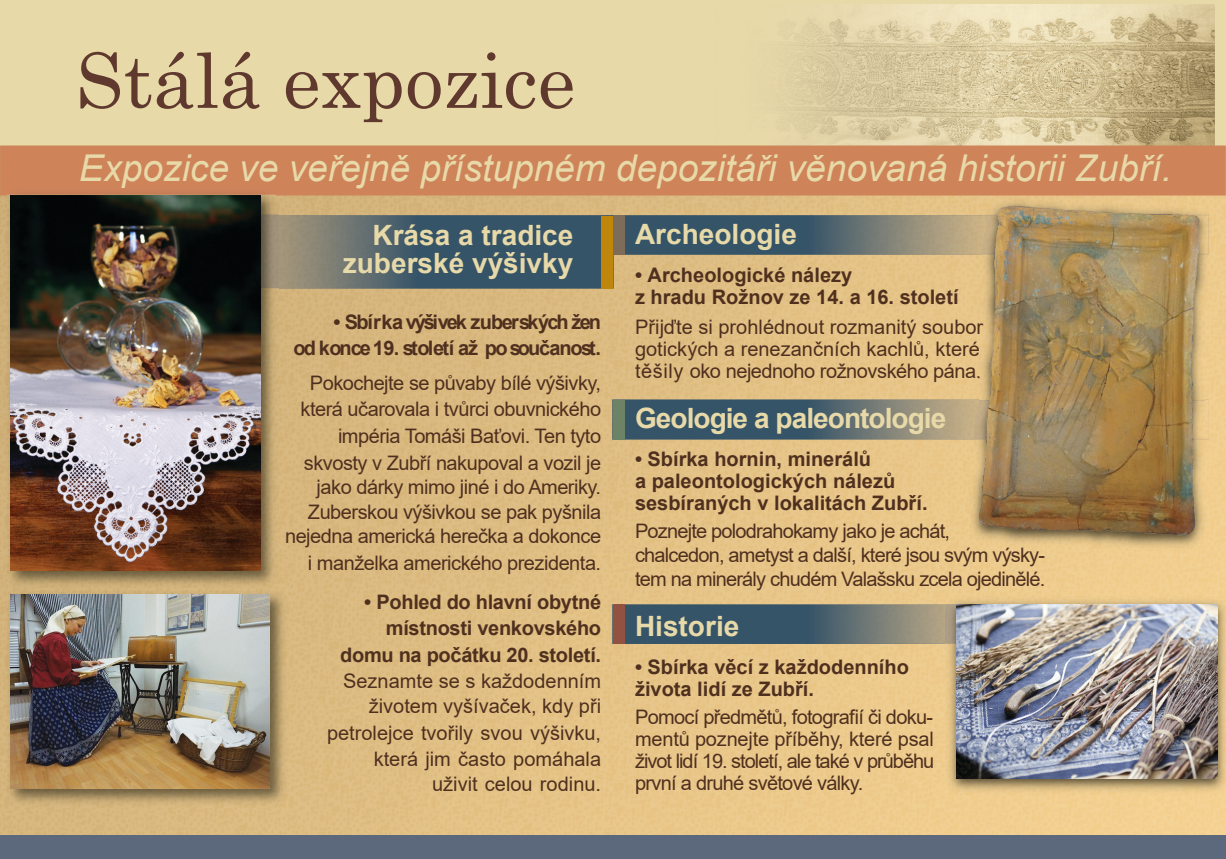
<style>
.page{position:relative;width:1226px;height:859px;background:#fff}
.page>*{position:absolute;margin:0;border:0;box-sizing:border-box;transform-origin:0 0}
.t1{font:76px "Century Schoolbook";color:#5f382e}
.t2{font:italic 37px "Arial";color:#e8d9a8}
.t3{font:700 28px/28px "Arial";color:#e8d9a8;text-align:right}
.t4{font:700 28px "Arial";letter-spacing:-.035em;color:#e8d9a8}
.t5{font:20px/26.6px "Arial";letter-spacing:-.025em;color:#4f301f;text-align:right}
.t6{font:700 20px/22px "Arial";color:#4f301f}
.t7{font:20px/22px "Arial";color:#4f301f;text-align:right}
.t8{font:700 20px/26.6px "Arial";letter-spacing:-.07em;color:#4f301f;text-align:right}
</style>
<div class="page">
<img style="left:0;top:196px;width:1225px;height:639px">
<img style="left:613px;top:215px;width:343px;height:40px">
<img style="left:278px;top:215px;width:335px;height:74px">
<img style="left:625px;top:400px;width:331px;height:39px">
<img style="left:625px;top:604px;width:320px;height:39px">
<div style="left:0;top:0;width:1225px;height:146px;background:#e8d9a8"></div>
<div style="left:0;top:835px;width:1225px;height:24px;background:#5c687b"></div>
<img style="left:710px;top:4px;width:504px;height:142px">
<div style="left:0;top:146px;width:1225px;height:50px;background:#ce8359"></div>
<img style="left:4px;top:194px;width:274px;height:395px">
<img style="left:11px;top:196px;width:249px;height:375px">
<img style="left:4px;top:589px;width:284px;height:218px">
<img style="left:11px;top:595px;width:258px;height:194px">
<div style="left:613px;top:400px;width:12px;height:39px;background:#6c8465"></div>
<div style="left:613px;top:216px;width:12px;height:39px;background:#7c6c59"></div>
<div style="left:601px;top:216px;width:12px;height:73px;background:#be860a"></div>
<div style="left:613px;top:604px;width:12px;height:39px;background:#925241"></div>
<img style="left:968px;top:198px;width:242px;height:352px">
<img style="left:956px;top:204px;width:243px;height:350px">
<img style="left:945px;top:596px;width:280px;height:198px">
<img style="left:956px;top:604px;width:261px;height:174px">
<h1 class="t1" style="left:75px;top:52px;width:501px">Stálá expozice</h1>
<h2 class="t2" style="left:79px;top:154px;width:1094px">Expozice ve veřejně přístupném depozitáři věnovaná historii Zubří.</h2>
<h3 class="t3" style="left:343px;top:223px;width:232px">Krása a tradice zuberské výšivky</h3>
<h3 class="t3" style="left:635px;top:223px;width:163px">Archeologie</h3>
<p class="t6" style="left:635px;top:266px;width:325px">• Archeologické nálezy<br>z hradu Rožnov ze 14. a 16. století</p>
<p class="t7" style="left:635px;top:318px;width:350px;text-align:left">Přĳďte si prohlédnout rozmanitý soubor gotických a renezančních kachlů, které těšily oko nejednoho rožnovského pána.</p>
<h3 class="t4" style="left:635px;top:408px;width:313px">Geologie a paleontologie</h3>
<p class="t6" style="left:635px;top:450px;width:294px">• Sbírka hornin, minerálů<br>a paleontologických nálezů sesbíraných v lokalitách Zubří.</p>
<p class="t5" style="left:635px;top:521px;width:412px;line-height:24px;text-align:left">Poznejte polodrahokamy jako je achát,<br>chalcedon, ametyst a další, které jsou svým výsky&shy;tem na minerály chudém Valašsku zcela ojedinělé.</p>
<h3 class="t3" style="left:635px;top:615px;width:106px">Historie</h3>
<p class="t6" style="left:635px;top:658px;width:275px">• Sbírka věcí z každodenního života lidí ze Zubří.</p>
<p class="t5" style="left:635px;top:708px;width:301px;line-height:22px;text-align:justify">Pomocí předmětů, fotografií či doku&shy;mentů poznejte příběhy, které psal život lidí 19. století, ale také v průběhu první a druhé světové války.</p>
<p class="t8" style="left:293px;top:310px;width:309px">• Sbírka výšivek zuberských žen<br>od konce19. století až posoučanost.</p>
<p class="t5" style="left:300px;top:371px;width:302px">Pokochejte se půvaby bílé výšivky, která učarovala i tvůrci obuvnického impéria Tomáši Baťovi. Ten tyto skvosty v Zubří nakupoval a vozil je</p>
<p class="t5" style="left:285px;top:477px;width:317px;line-height:24.6px">jako dárky mimo jiné i do Ameriky.<br>Zuberskou výšivkou se pak pyšnila nejedna americká herečka a dokonce</p>
<p class="t5" style="left:308px;top:552px;width:295px">i manželka amerického prezidenta.</p>
<p class="t6" style="left:340px;top:590px;width:262px;line-height:26.6px;text-align:right">• Pohled do hlavní obytné místnosti venkovského domu na počátku 20. století.</p>
<p class="t7" style="left:343px;top:671px;width:259px;line-height:24.6px">Seznamte se s každodenním životem vyšívaček, kdy při</p>
<p class="t7" style="left:327px;top:721px;width:276px;line-height:26.6px">petrolejce tvořily svou výšivku, která jim často pomáhala</p>
<p class="t7" style="left:432px;top:775px;width:170px">uživit celou rodinu.</p>
</div>
